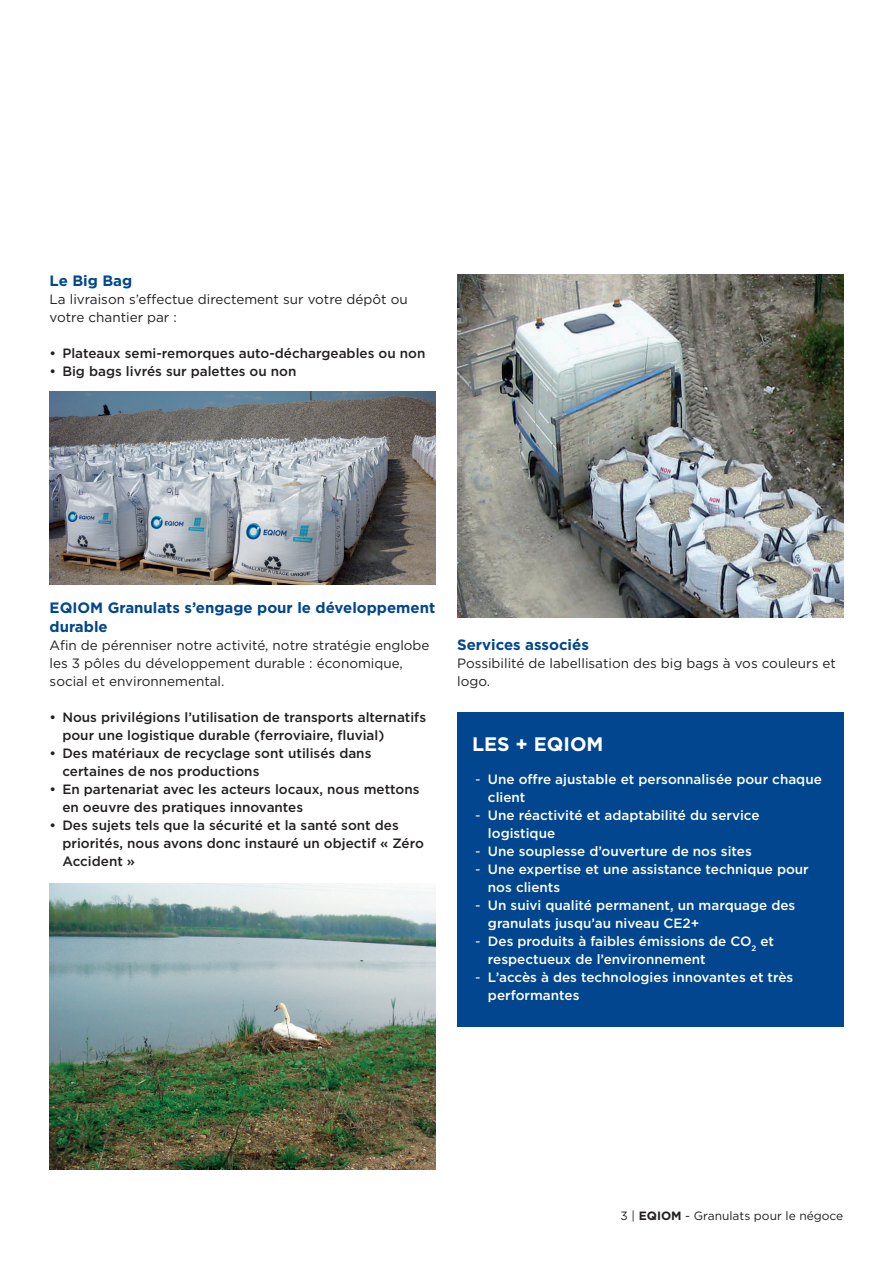
<style>
.page{position:relative;width:893px;height:1263px;background:#fff}
.page>*{position:absolute;margin:0;border:0;box-sizing:border-box;transform-origin:0 0}
.t1{font:700 19.5px "Gotham";color:#fff}
.t2{font:700 15px/19.5px "Gotham";color:#01468e}
.t3{font:500 13.5px/18px "Gotham";color:#231f20}
.t4{font:500 13.5px/18px "Gotham";color:#fff}
.t5{font:13.5px/18px "Gotham";color:#231f20}
.t6{font:12px "Gotham";color:#231f20}
.s1{font-weight:400}
.s2{font-weight:700}
</style>
<div class="page">
<div style="left:457px;top:712px;width:386px;height:315px;background:#01468e"></div>
<img style="left:50px;top:884px;width:386px;height:285px">
<img style="left:457px;top:274px;width:386px;height:344px">
<img style="left:50px;top:392px;width:386px;height:193px">
<p class="t2" style="left:50px;top:271px;width:84px">Le Big Bag</p>
<p class="t5" style="left:50px;top:290px;width:360px">La livraison s’effectue directement sur votre dépôt ou votre chantier par :</p>
<p class="t3" style="left:50px;top:344px;width:377px">• Plateaux semi-remorques auto-déchargeables ou non</p>
<p class="t3" style="left:50px;top:362px;width:248px">• Big bags livrés sur palettes ou non</p>
<p class="t2" style="left:50px;top:597px;width:387px">EQIOM Granulats s’engage pour le développement durable</p>
<p class="t5" style="left:50px;top:636px;width:381px">Afin de pérenniser notre activité, notre stratégie englobe les 3 pôles du développement durable : économique, social et environnemental.</p>
<p class="t3" style="left:62px;top:708px;width:365px;text-indent:-13px">• Nous privilégions l’utilisation de transports alternatifs pour une logistique durable (ferroviaire, fluvial)</p>
<p class="t3" style="left:62px;top:744px;width:311px;text-indent:-13px">• Des matériaux de recyclage sont utilisés dans certaines de nos productions</p>
<p class="t3" style="left:62px;top:780px;width:359px;text-indent:-13px">• En partenariat avec les acteurs locaux, nous mettons en oeuvre des pratiques innovantes</p>
<p class="t3" style="left:62px;top:816px;width:363px;text-indent:-13px">• Des sujets tels que la sécurité et la santé sont des priorités, nous avons donc instauré un objectif « Zéro<br>Accident »</p>
<p class="t2" style="left:457px;top:635px;width:133px">Services associés</p>
<p class="t5" style="left:457px;top:654px;width:380px">Possibilité de labellisation des big bags à vos couleurs et logo.</p>
<h1 class="t1" style="left:472px;top:731px;width:133px">LES + EQIOM</h1>
<p class="t4" style="left:488px;top:770px;width:335px;text-indent:-13px"><span class="s1">-</span> Une offre ajustable et personnalisée pour chaque client</p>
<p class="t4" style="left:488px;top:806px;width:273px;text-indent:-13px"><span class="s1">-</span> Une réactivité et adaptabilité du service logistique</p>
<p class="t4" style="left:475px;top:842px;width:278px"><span class="s1">-</span> Une souplesse d’ouverture de nos sites</p>
<p class="t4" style="left:488px;top:860px;width:322px;text-indent:-13px"><span class="s1">-</span> Une expertise et une assistance technique pour nos clients</p>
<p class="t4" style="left:488px;top:896px;width:309px;text-indent:-13px"><span class="s1">-</span> Un suivi qualité permanent, un marquage des granulats jusqu’au niveau CE2+</p>
<p class="t4" style="left:488px;top:932px;width:288px;text-indent:-13px"><span class="s1">-</span> Des produits à faibles émissions de CO<sub>2</sub> et respectueux de l’environnement</p>
<p class="t4" style="left:488px;top:968px;width:307px;text-indent:-13px"><span class="s1">-</span> L’accès à des technologies innovantes et très performantes</p>
<p class="t6" style="left:621px;top:1208px;width:224px">3 | <span class="s2">EQIOM</span> - Granulats pour le négoce</p>
</div>
